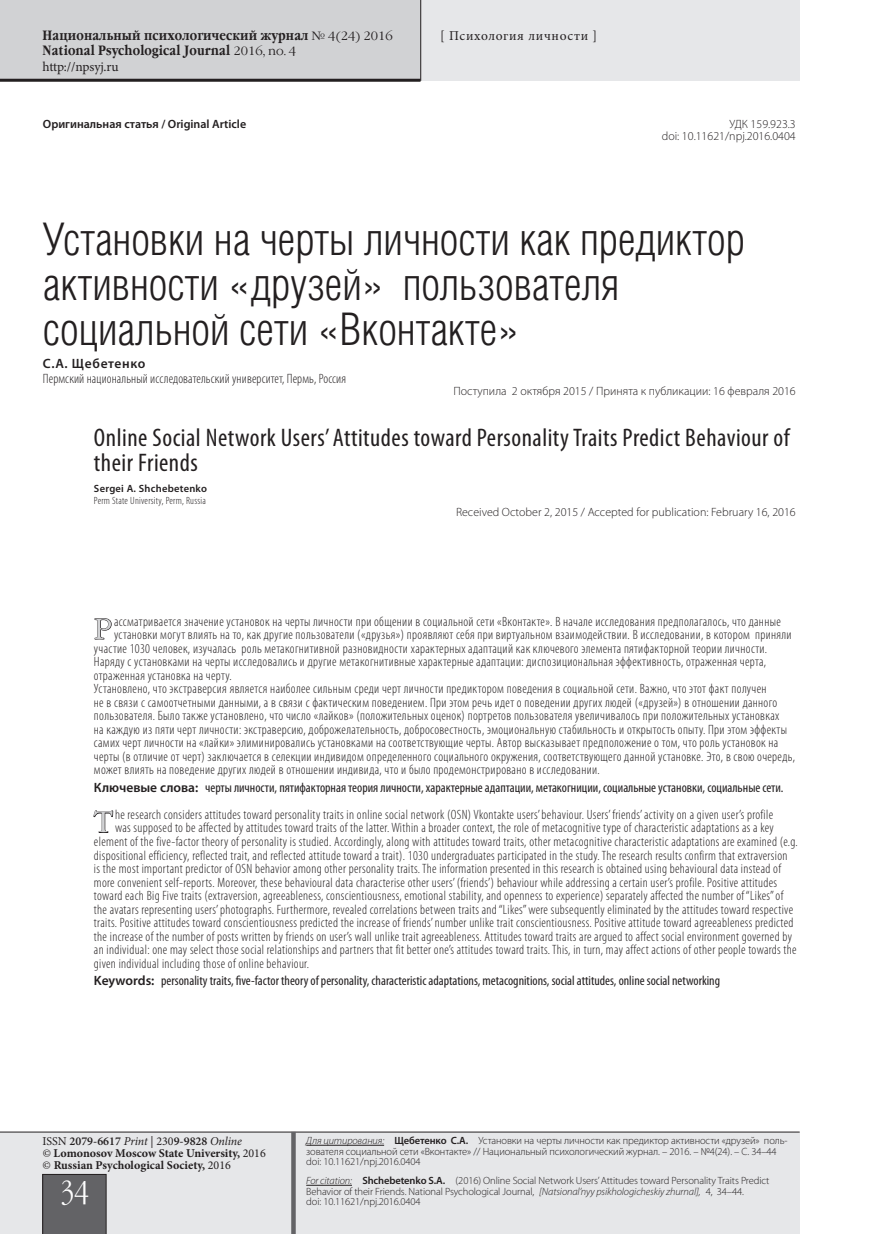
<style>
.page{position:relative;width:872px;height:1234px;background:#fff}
.page>*{position:absolute;margin:0;border:0;box-sizing:border-box;transform-origin:0 0}
.Header___Article{font:45px/45px "Helios Cond Light C";color:#231f20}
.Page_num{font:30px "Garamond Narrow C";color:#fff}
.Resume_MAIN___1st{font:29.1px "Garamond C";color:#d1d2d4}
.Header___Article___E{font:condensed 25.5px/25.5px "Myriad Pro";letter-spacing:.02em;color:#231f20}
.Resume_MAIN___1st-2{font:300 condensed 13.5px "Myriad Pro";letter-spacing:.025em;color:#231f20}
.Resume_MAIN{font:300 condensed 13.5px/13.5px "Myriad Pro";letter-spacing:.025em;color:#231f20}
.Resume_KEYWORDS{font:condensed 13.5px "Myriad Pro";color:#231f20}
.t1{font:700 13.5px "Garamond Narrow C";letter-spacing:.01em;color:#231f20}
.Autor___HEADER{font:300 condensed 13.5px/15px "Myriad Pro";letter-spacing:.01em;color:#231f20}
.Col_title___RUBRIC{font:13.5px "Minion Pro";letter-spacing:.045em;color:#231f20}
.Col_title___RUBRIC-2{font:13.5px "Minion Pro";letter-spacing:-.015em;color:#231f20}
.Code_prefix{font:300 12px "Myriad Pro";color:#231f20}
.t2{font:700 12px "Minion Pro";color:#231f20}
.t3{font:600 12px "Minion Pro";color:#231f20}
.Code_prefix-2{font:600 12px "Myriad Pro";color:#231f20}
.Col_title___REFER{font:300 10.5px/10.5px "Myriad Pro";letter-spacing:-.01em;color:#231f20}
.Autor___HEADER___EN{font:300 condensed 10.5px/12px "Myriad Pro";letter-spacing:.025em;color:#231f20}
.s1{font-family:"Garamond C";font-weight:400;font-size:12px}
.s2{font-weight:600;font-stretch:normal}
.s3{font-weight:400}
.s4{font-weight:400;font-style:italic}
.s5{font-style:italic}
.s6{font-weight:600}
</style>
<div class="page">
<div style="left:0;top:0;width:799px;height:81px;background:#e6e7e9"></div>
<div style="left:0;top:0;width:421px;height:79px;background:#d1d2d4"></div>
<div style="left:0;top:1132px;width:799px;height:101px;background:#e6e7e9"></div>
<hr style="left:0;top:1131px;width:799px;height:1px;background:#231f20">
<div style="left:43px;top:1173px;width:63px;height:60px;background:#636366"></div>
<hr style="left:0;top:79px;width:420px;height:3px;background:#231f20">
<div style="left:291px;top:1131px;width:5px;height:102px;background:#636366"></div>
<hr style="left:420px;top:0;width:1px;height:81px;background:#231f20">
<hr style="left:306px;top:1144px;width:78px;height:1px;background:#231f20">
<hr style="left:306px;top:1184px;width:46px;height:1px;background:#231f20">
<svg style="left:94px;top:618px;width:18px;height:21px"></svg>
<svg style="left:93px;top:810px;width:20px;height:23px"></svg>
<p class="t1" style="left:43px;top:27px;width:352px">Национальный психологический журнал <span class="s1">№ 4(24) 2016</span></p>
<p class="t1" style="left:43px;top:42px;width:255px">National Psychological Journal <span class="s1">2016, no. 4</span></p>
<p class="Col_title___RUBRIC-2" style="left:43px;top:57px;width:78px">http://npsyj.ru</p>
<p class="Col_title___RUBRIC" style="left:440px;top:26px;width:158px">[ Психология личности ]</p>
<p class="Code_prefix-2" style="left:43px;top:116px;width:205px">Оригинальная статья / Original Article</p>
<p class="Code_prefix" style="left:729px;top:117px;width:68px">УДК 159.923.3</p>
<p class="Code_prefix" style="left:662px;top:129px;width:135px">doi: 10.11621/npj.2016.0404</p>
<p class="Header___Article" style="left:43px;top:216px;width:703px">Установки на черты личности как предиктор активности «друзей» пользователя социальной сети «Вконтакте»</p>
<p class="Autor___HEADER" style="left:43px;top:356px;width:305px"><span class="s2">С.А. Щебетенко<br></span>Пермский национальный исследовательский университет, Пермь, Россия</p>
<p class="Code_prefix" style="left:453px;top:384px;width:344px">Поступила 2 октября 2015 / Принята к публикации: 16 февраля 2016</p>
<p class="Header___Article___E" style="left:94px;top:424px;width:697px">Online Social Network Users’ Attitudes toward Personality Traits Predict Behaviour of their Friends</p>
<p class="Autor___HEADER___EN" style="left:94px;top:482px;width:115px"><span class="s2">Sergei A. Shchebetenko<br></span>Perm State University, Perm, Russia</p>
<p class="Code_prefix" style="left:456px;top:504px;width:341px">Received October 2, 2015 / Accepted for publication: February 16, 2016</p>
<p class="Resume_MAIN___1st" style="left:94px;top:612px;width:19px">Р</p>
<p class="Resume_MAIN___1st-2" style="left:114px;top:613px;width:668px">ассматривается значение установок на черты личности при общении в социальной сети «Вконтакте». В начале исследования предполагалось, что данные</p>
<p class="Resume_MAIN___1st-2" style="left:114px;top:626px;width:679px">установки могут влиять на то, как другие пользователи («друзья») проявляют себя при виртуальном взаимодействии. В исследовании, в котором приняли</p>
<p class="Resume_MAIN___1st-2" style="left:94px;top:640px;width:675px">участие 1030 человек, изучалась роль метакогнитивной разновидности характерных адаптаций как ключевого элемента пятифакторной теории личности.</p>
<p class="Resume_MAIN___1st-2" style="left:94px;top:653px;width:673px">Наряду с установками на черты исследовались и другие метакогнитивные характерные адаптации: диспозициональная эффективность, отраженная черта,</p>
<p class="Resume_MAIN___1st-2" style="left:94px;top:667px;width:139px">отраженная установка на черту.</p>
<p class="Resume_MAIN" style="left:94px;top:681px;width:702px">Установлено, что экстраверсия является наиболее сильным среди черт личности предиктором поведения в социальной сети. Важно, что этот факт получен<br>не в связи с самоотчетными данными, а в связи с фактическим поведением. При этом речь идет о поведении других людей («друзей») в отношении данного пользователя. Было также установлено, что число «лайков» (положительных оценок) портретов пользователя увеличивалось при положительных установках<br>на каждую из пяти черт личности: экстраверсию, доброжелательность, добросовестность, эмоциональную стабильность и открытость опыту. При этом эффекты самих черт личности на «лайки» элиминировались установками на соответствующие черты. Автор высказывает предположение о том, что роль установок на черты (в отличие от черт) заключается в селекции индивидом определенного социального окружения, соответствующего данной установке. Это, в свою очередь, может влиять на поведение других людей в отношении индивида, что и было продемонстрировано в исследовании.</p>
<p class="Resume_KEYWORDS" style="left:94px;top:779px;width:691px"><span class="s2">Ключевые слова:</span> черты личности, пятифакторная теория личности, характерные адаптации, метакогниции, социальные установки, социальные сети.</p>
<p class="Resume_MAIN___1st" style="left:94px;top:806px;width:20px">T</p>
<p class="Resume_MAIN___1st-2" style="left:115px;top:806px;width:659px">he research considers attitudes toward personality traits in online social network (OSN) Vkontakte users’ behaviour. Users’ friends’ activity on a given user’s profile</p>
<p class="Resume_MAIN___1st-2" style="left:115px;top:819px;width:660px">was supposed to be affected by attitudes toward traits of the latter. Within a broader context, the role of metacognitive type of characteristic adaptations as a key</p>
<p class="Resume_MAIN___1st-2" style="left:94px;top:833px;width:705px">element of the five-factor theory of personality is studied. Accordingly, along with attitudes toward traits, other metacognitive characteristic adaptations are examined (e.g.</p>
<p class="Resume_MAIN___1st-2" style="left:94px;top:846px;width:695px">dispositional efficiency, reflected trait, and reflected attitude toward a trait). 1030 undergraduates participated in the study. The research results confirm that extraversion</p>
<p class="Resume_MAIN___1st-2" style="left:94px;top:860px;width:688px">is the most important predictor of OSN behavior among other personality traits. The information presented in this research is obtained using behavioural data instead of</p>
<p class="Resume_MAIN___1st-2" style="left:94px;top:873px;width:684px">more convenient self-reports. Moreover, these behavioural data characterise other users’ (friends’) behaviour while addressing a certain user’s profile. Positive attitudes</p>
<p class="Resume_MAIN___1st-2" style="left:94px;top:887px;width:691px">toward each Big Five traits (extraversion, agreeableness, conscientiousness, emotional stability, and openness to experience) separately affected the number of “Likes” of</p>
<p class="Resume_MAIN___1st-2" style="left:94px;top:900px;width:700px">the avatars representing users’ photographs. Furthermore, revealed correlations between traits and “Likes” were subsequently eliminated by the attitudes toward respective</p>
<p class="Resume_MAIN___1st-2" style="left:94px;top:914px;width:701px">traits. Positive attitudes toward conscientiousness predicted the increase of friends’ number unlike trait conscientiousness. Positive attitude toward agreeableness predicted</p>
<p class="Resume_MAIN___1st-2" style="left:94px;top:927px;width:699px">the increase of the number of posts written by friends on user’s wall unlike trait agreeableness. Attitudes toward traits are argued to affect social environment governed by</p>
<p class="Resume_MAIN___1st-2" style="left:94px;top:941px;width:704px">an individual: one may select those social relationships and partners that fit better one’s attitudes toward traits. This, in turn, may affect actions of other people towards the</p>
<p class="Resume_MAIN___1st-2" style="left:94px;top:954px;width:217px">given individual including those of online behaviour.</p>
<p class="Resume_KEYWORDS" style="left:94px;top:972px;width:627px"><span class="s2">Keywords:</span> personality traits, five-factor theory of personality, characteristic adaptations, metacognitions, social attitudes, online social networking</p>
<p class="t3" style="left:43px;top:1132px;width:201px"><span class="s3">ISSN</span> 2079-6617 <span class="s4">Print</span> <span class="s3">| 230</span>9-9828 <span class="s4">Online</span></p>
<p class="t2" style="left:43px;top:1144px;width:225px"><span class="s4">©</span> Lomonosov Moscow State University, <span class="s3">2016</span></p>
<p class="t2" style="left:43px;top:1156px;width:190px"><span class="s3">©</span> Russian Psychological Society, <span class="s3">2016</span></p>
<p class="Page_num" style="left:60px;top:1175px;width:31px">34</p>
<p class="Col_title___REFER" style="left:306px;top:1134px;width:483px"><span class="s5">Для цитирования:</span> <span class="s6">Щебетенко С.А.</span> Установки на черты личности как предиктор активности «друзей» поль&shy;зователя социальной сети «Вконтакте» // Национальный психологический журнал. – 2016. – №4(24). – С. 34–44 doi: 10.11621/npj.2016.0404</p>
<p class="Col_title___REFER" style="left:306px;top:1174px;width:465px"><span class="s5">For citation:</span> <span class="s6">Shchebetenko S.A.</span> (2016) Online Social Network Users’ Attitudes toward Personality Traits Predict<br>Behavior of their Friends. National Psychological Journal, <span class="s5">[Natsional’nyy psikhologicheskiy zhurnal],</span> 4, 34–44.<br>doi: 10.11621/npj.2016.0404</p>
</div>
